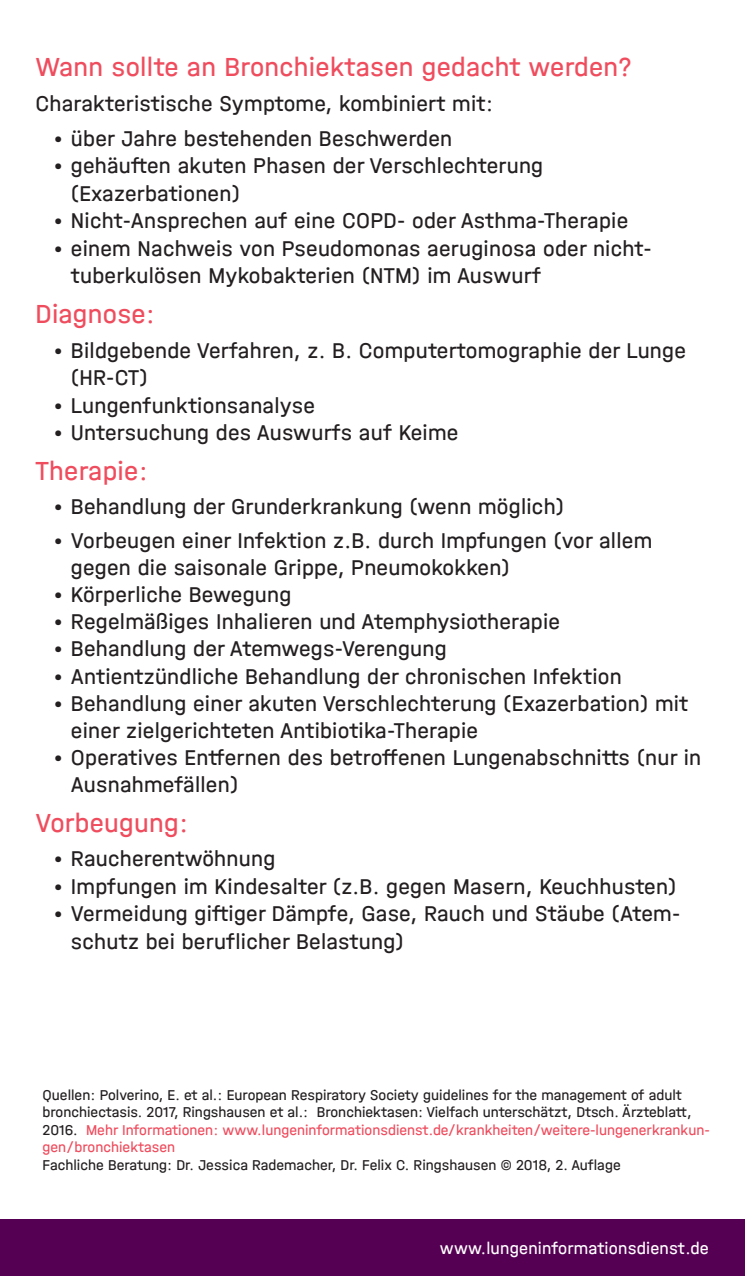
<style>
.page{position:relative;width:745px;height:1276px;background:#fff}
.page>*{position:absolute;margin:0;border:0;box-sizing:border-box;transform-origin:0 0}
.t1{font:27.5px "Helmholtz Halvar Mittel";letter-spacing:.01em;color:#ef4d5e}
.t2{font:22.5px/27.5px "Helmholtz Halvar Mittel";letter-spacing:.01em;color:#231f20}
.t3{font:17.5px "Helmholtz Halvar Mittel";letter-spacing:.01em;color:#fff}
.t4{font:15px/17.5px "Helmholtz Halvar Mittel";color:#231f20}
.s1{color:#ef4d5e}
</style>
<div class="page">
<div style="left:0;top:1219px;width:744px;height:57px;background:#560054"></div>
<p class="t1" style="left:35px;top:51px;width:597px">Wann sollte an Bronchiektasen gedacht werden?</p>
<p class="t2" style="left:35px;top:89px;width:459px">Charakteristische Symptome, kombiniert mit:</p>
<p class="t2" style="left:53px;top:124px;width:400px">• über Jahre bestehenden Beschwerden</p>
<p class="t2" style="left:71px;top:151px;width:473px;text-indent:-18px">• gehäuften akuten Phasen der Verschlechterung (Exazerbationen)</p>
<p class="t2" style="left:53px;top:206px;width:576px">• Nicht-Ansprechen auf eine COPD- oder Asthma-Therapie</p>
<p class="t2" style="left:71px;top:234px;width:582px;text-indent:-18px">• einem Nachweis von Pseudomonas aeruginosa oder nicht&shy;tuberkulösen Mykobakterien (NTM) im Auswurf</p>
<p class="t1" style="left:35px;top:298px;width:121px">Diagnose:</p>
<p class="t2" style="left:71px;top:336px;width:616px;text-indent:-18px">• Bildgebende Verfahren, z. B. Computertomographie der Lunge (HR-CT)</p>
<p class="t2" style="left:53px;top:391px;width:263px">• Lungenfunktionsanalyse</p>
<p class="t2" style="left:53px;top:418px;width:406px">• Untersuchung des Auswurfs auf Keime</p>
<p class="t1" style="left:35px;top:455px;width:114px">Therapie:</p>
<p class="t2" style="left:53px;top:492px;width:512px">• Behandlung der Grunderkrankung (wenn möglich)</p>
<p class="t2" style="left:71px;top:527px;width:582px;text-indent:-18px">• Vorbeugen einer Infektion z.B. durch Impfungen (vor allem gegen die saisonale Grippe, Pneumokokken)</p>
<p class="t2" style="left:53px;top:581px;width:239px">• Körperliche Bewegung</p>
<p class="t2" style="left:53px;top:608px;width:508px">• Regelmäßiges Inhalieren und Atemphysiotherapie</p>
<p class="t2" style="left:53px;top:635px;width:394px">• Behandlung der Atemwegs-Verengung</p>
<p class="t2" style="left:53px;top:662px;width:569px">• Antientzündliche Behandlung der chronischen Infektion</p>
<p class="t2" style="left:71px;top:689px;width:618px;text-indent:-18px">• Behandlung einer akuten Verschlechterung (Exazerbation) mit einer zielgerichteten Antibiotika-Therapie</p>
<p class="t2" style="left:71px;top:743px;width:631px;text-indent:-18px">• Operatives Entfernen des betroffenen Lungenabschnitts (nur in<br>Ausnahmefällen)</p>
<p class="t1" style="left:35px;top:806px;width:154px">Vorbeugung:</p>
<p class="t2" style="left:53px;top:844px;width:223px">• Raucherentwöhnung</p>
<p class="t2" style="left:53px;top:872px;width:624px">• Impfungen im Kindesalter (z.B. gegen Masern, Keuchhusten)</p>
<p class="t2" style="left:71px;top:899px;width:610px;text-indent:-18px">• Vermeidung giftiger Dämpfe, Gase, Rauch und Stäube (Atem&shy;schutz bei beruflicher Belastung)</p>
<p class="t4" style="left:43px;top:1085px;width:668px">Quellen: Polverino, E. et al.: European Respiratory Society guidelines for the management of adult bronchiectasis. 2017, Ringshausen et al.: Bronchiektasen: Vielfach unterschätzt, Dtsch. Ärzteblatt, 2016. <span class="s1">Mehr Informationen: www.lungeninformationsdienst.de/krankheiten/weitere-lungenerkrankun&shy;gen/bronchiektasen</span></p>
<p class="t4" style="left:43px;top:1155px;width:579px">Fachliche Beratung: Dr. Jessica Rademacher, Dr. Felix C. Ringshausen © 2018, 2. Auflage</p>
<p class="t3" style="left:439px;top:1238px;width:270px">www.lungeninformationsdienst.de</p>
</div>
